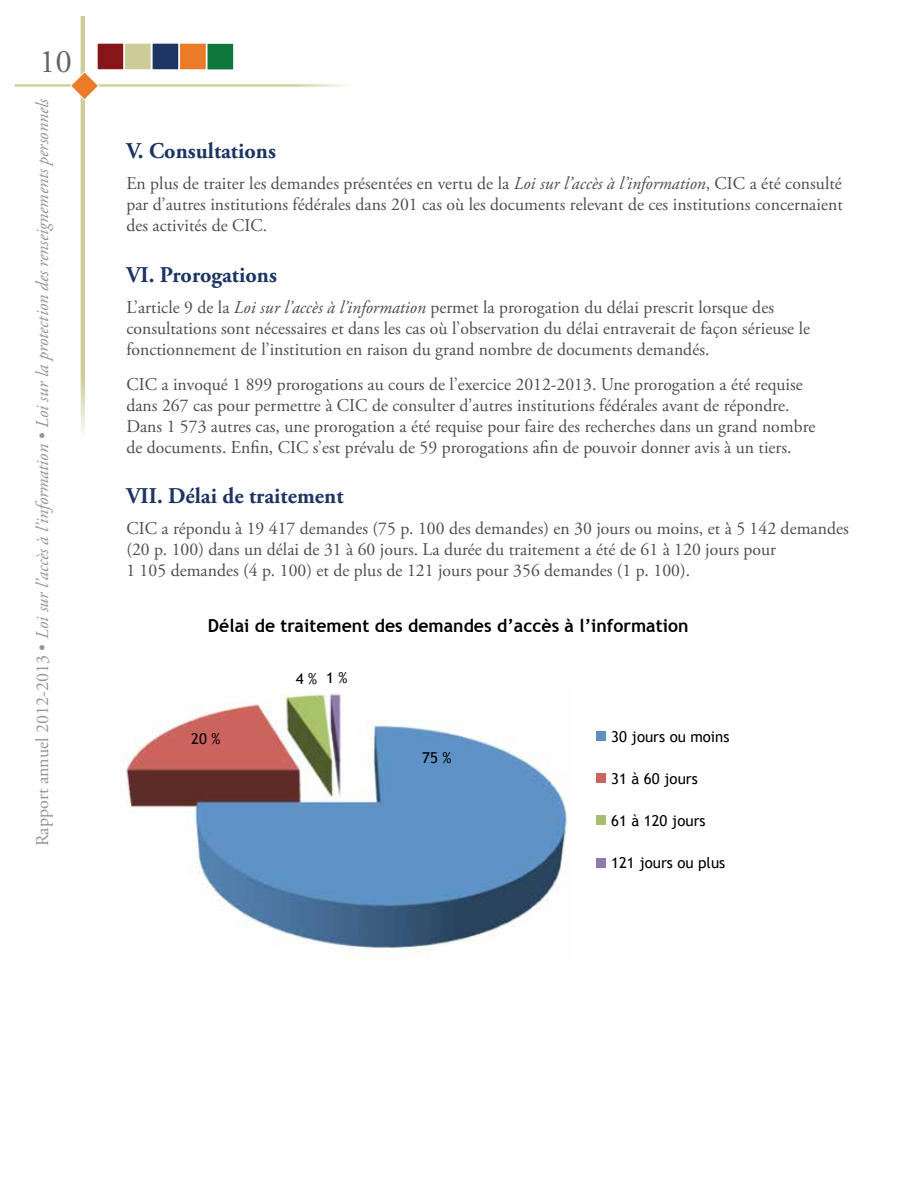
<style>
.page{position:relative;width:918px;height:1188px;background:#fff}
.page>*{position:absolute;margin:0;border:0;box-sizing:border-box;transform-origin:0 0}
.t1{font:33px "Adobe Garamond Pro";color:#636466}
.t2{font:700 22.5px "Adobe Garamond Pro";color:#1c3564}
.t3{font:18px/21px "Adobe Garamond Pro";color:#4d4d4f}
.t4{font:italic 18px "Adobe Garamond Pro";color:#939598}
.t5{font:700 18px "Trebuchet MS";color:#000}
.t6{font:15px "Trebuchet MS";color:#000}
.s1{font-style:normal}
.s2{font-style:italic}
</style>
<div class="page">
<div style="left:97px;top:43px;width:27px;height:27px;background:#871619"></div>
<div style="left:124px;top:43px;width:27px;height:27px;background:#cbcc98;border:1px solid #fff"></div>
<div style="left:152px;top:43px;width:27px;height:27px;background:#1c3564"></div>
<div style="left:179px;top:43px;width:28px;height:27px;background:#eb7b28;border:1px solid #fff"></div>
<div style="left:207px;top:43px;width:27px;height:27px;background:#0e773c;border:1px solid #fff"></div>
<svg style="left:14px;top:84px;width:334px;height:3px"></svg>
<svg style="left:80px;top:16px;width:5px;height:418px;background:#d4d5ab"></svg>
<svg style="left:69px;top:70px;width:31px;height:31px"></svg>
<img style="left:126px;top:692px;width:441px;height:259px">
<div style="left:596px;top:731px;width:10px;height:10px;background:#5d8fc1"></div>
<div style="left:596px;top:773px;width:10px;height:10px;background:#c8655f"></div>
<div style="left:596px;top:815px;width:10px;height:10px;background:#a6bf6c"></div>
<div style="left:596px;top:858px;width:10px;height:9px;background:#9179b0"></div>
<h1 class="t1" style="left:39px;top:42px;width:34px">10</h1>
<p class="t4" style="left:32px;top:846px;width:749px;rotate:-90deg"><span class="s1">Rapport annuel 2012-2013 •</span> Loi sur l’accès à l’information • Loi sur la protection des renseignements personnels</p>
<p class="t2" style="left:126px;top:138px;width:151px">V. Consultations</p>
<p class="t3" style="left:126px;top:174px;width:718px;text-align:justify">En plus de traiter les demandes présentées en vertu de la <span class="s2">Loi sur l’accès à l’information</span>, CIC a été consulté par d’autres institutions fédérales dans 201 cas où les documents relevant de ces institutions concernaient des activités de CIC.</p>
<p class="t2" style="left:126px;top:261px;width:152px">VI. Prorogations</p>
<p class="t3" style="left:126px;top:297px;width:685px">L’article 9 de la <span class="s2">Loi sur l’accès à l’information</span> permet la prorogation du délai prescrit lorsque des consultations sont nécessaires et dans les cas où l’observation du délai entraverait de façon sérieuse le fonctionnement de l’institution en raison du grand nombre de documents demandés.</p>
<p class="t3" style="left:126px;top:374px;width:691px">CIC a invoqué 1 899 prorogations au cours de l’exercice 2012-2013. Une prorogation a été requise dans 267 cas pour permettre à CIC de consulter d’autres institutions fédérales avant de répondre.<br>Dans 1 573 autres cas, une prorogation a été requise pour faire des recherches dans un grand nombre de documents. Enfin, CIC s’est prévalu de 59 prorogations afin de pouvoir donner avis à un tiers.</p>
<p class="t2" style="left:126px;top:483px;width:219px">VII. Délai de traitement</p>
<p class="t3" style="left:126px;top:519px;width:724px">CIC a répondu à 19 417 demandes (75 p. 100 des demandes) en 30 jours ou moins, et à 5 142 demandes (20 p. 100) dans un délai de 31 à 60 jours. La durée du traitement a été de 61 à 120 jours pour<br>1 105 demandes (4 p. 100) et de plus de 121 jours pour 356 demandes (1 p. 100).</p>
<p class="t5" style="left:208px;top:614px;width:482px">Délai de traitement des demandes d’accès à l’information</p>
<p class="t6" style="left:191px;top:730px;width:31px">20 %</p>
<p class="t6" style="left:296px;top:670px;width:23px">4 %</p>
<p class="t6" style="left:326px;top:669px;width:23px">1 %</p>
<p class="t6" style="left:422px;top:749px;width:31px">75 %</p>
<p class="t6" style="left:611px;top:728px;width:120px">30 jours ou moins</p>
<p class="t6" style="left:611px;top:770px;width:88px">31 à 60 jours</p>
<p class="t6" style="left:611px;top:812px;width:96px">61 à 120 jours</p>
<p class="t6" style="left:611px;top:854px;width:116px">121 jours ou plus</p>
</div>
